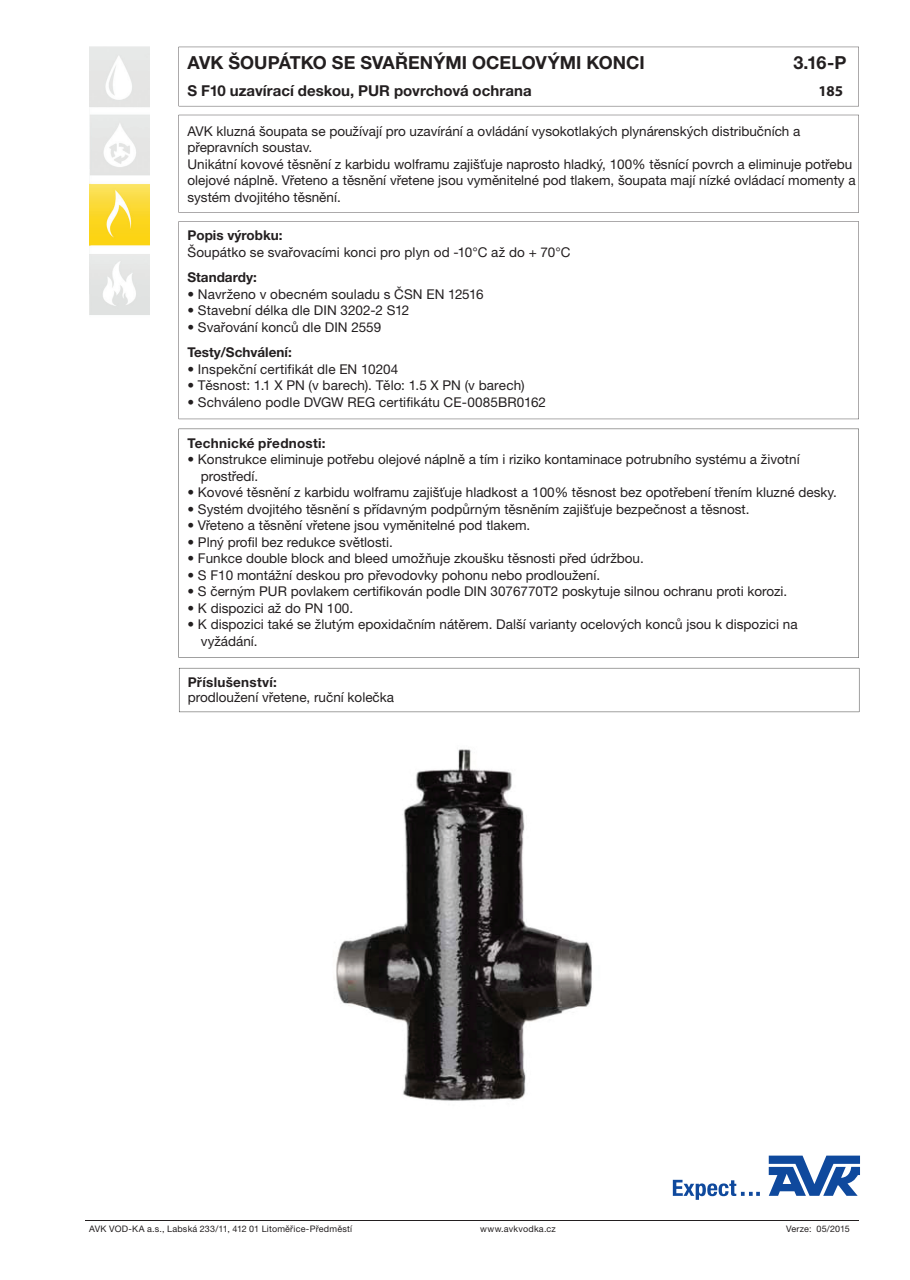
<style>
.page{position:relative;width:910px;height:1280px;background:#fff}
.page>*{position:absolute;margin:0;border:0;box-sizing:border-box;transform-origin:0 0}
.t1{font:700 18px "Helvetica Neue LT Pro";color:#231f20}
.t2{font:700 15px "Helvetica Neue LT Pro";letter-spacing:.005em;color:#231f20}
.t3{font:700 15px "Myriad Pro";color:#231f20}
.t4{font:13.5px/16.5px "Helvetica Neue LT Pro";color:#231f20}
.t5{font:700 13.5px "Helvetica Neue LT Pro";color:#231f20}
.t6{font:700 13.5px "Helvetica Neue LT Pro";letter-spacing:.02em;color:#231f20}
.t7{font:9px "Helvetica Neue LT Pro";letter-spacing:.02em;color:#231f20}
</style>
<div class="page">
<svg style="left:179px;top:221px;width:680px;height:198px"></svg>
<svg style="left:179px;top:429px;width:680px;height:229px"></svg>
<svg style="left:179px;top:47px;width:680px;height:59px"></svg>
<svg style="left:179px;top:115px;width:680px;height:98px"></svg>
<hr style="left:85px;top:1220px;width:774px;height:1px;background:#231f20">
<svg style="left:179px;top:668px;width:680px;height:44px"></svg>
<svg style="left:769px;top:1155px;width:91px;height:41px"></svg>
<svg style="left:673px;top:1180px;width:87px;height:20px"></svg>
<img style="left:336px;top:749px;width:256px;height:352px">
<img style="left:89px;top:47px;width:60px;height:268px">
<h1 class="t1" style="left:187px;top:52px;width:459px">AVK ŠOUPÁTKO SE SVAŘENÝMI OCELOVÝMI KONCI</h1>
<h1 class="t1" style="left:793px;top:52px;width:55px">3.16-P</h1>
<p class="t2" style="left:187px;top:82px;width:346px">S F10 uzavírací deskou, PUR povrchová ochrana</p>
<p class="t3" style="left:818px;top:81px;width:26px">185</p>
<p class="t4" style="left:187px;top:122px;width:670px">AVK kluzná šoupata se používají pro uzavírání a ovládání vysokotlakých plynárenských distribučních a přepravních soustav.<br>Unikátní kovové těsnění z karbidu wolframu zajišťuje naprosto hladký, 100% těsnící povrch a eliminuje potřebu olejové náplně. Vřeteno a těsnění vřetene jsou vyměnitelné pod tlakem, šoupata mají nízké ovládací momenty a systém dvojitého těsnění.</p>
<p class="t5" style="left:187px;top:227px;width:97px">Popis výrobku:</p>
<p class="t4" style="left:187px;top:244px;width:385px">Šoupátko se svařovacími konci pro plyn od -10°C až do + 70°C</p>
<p class="t5" style="left:187px;top:269px;width:71px">Standardy:</p>
<p class="t4" style="left:187px;top:286px;width:298px">• Navrženo v obecném souladu s ČSN EN 12516</p>
<p class="t4" style="left:187px;top:302px;width:223px">• Stavební délka dle DIN 3202-2 S12</p>
<p class="t4" style="left:187px;top:319px;width:195px">• Svařování konců dle DIN 2559</p>
<p class="t5" style="left:187px;top:344px;width:106px">Testy/Schválení:</p>
<p class="t4" style="left:187px;top:361px;width:212px">• Inspekční certifikát dle EN 10204</p>
<p class="t4" style="left:187px;top:377px;width:339px">• Těsnost: 1.1 X PN (v barech). Tělo: 1.5 X PN (v barech)</p>
<p class="t4" style="left:187px;top:394px;width:360px">• Schváleno podle DVGW REG certifikátu CE-0085BR0162</p>
<p class="t6" style="left:187px;top:435px;width:140px">Technické přednosti:</p>
<p class="t4" style="left:201px;top:451px;width:600px;text-indent:-13px">• Konstrukce eliminuje potřebu olejové náplně a tím i riziko kontaminace potrubního systému a životní prostředí.</p>
<p class="t4" style="left:187px;top:484px;width:651px">• Kovové těsnění z karbidu wolframu zajišťuje hladkost a 100% těsnost bez opotřebení třením kluzné desky.</p>
<p class="t4" style="left:187px;top:500px;width:564px">• Systém dvojitého těsnění s přídavným podpůrným těsněním zajišťuje bezpečnost a těsnost.</p>
<p class="t4" style="left:187px;top:517px;width:344px">• Vřeteno a těsnění vřetene jsou vyměnitelné pod tlakem.</p>
<p class="t4" style="left:187px;top:533px;width:207px">• Plný profil bez redukce světlosti.</p>
<p class="t4" style="left:187px;top:550px;width:458px">• Funkce double block and bleed umožňuje zkoušku těsnosti před údržbou.</p>
<p class="t4" style="left:187px;top:566px;width:414px">• S F10 montážní deskou pro převodovky pohonu nebo prodloužení.</p>
<p class="t4" style="left:187px;top:583px;width:601px">• S černým PUR povlakem certifikován podle DIN 3076770T2 poskytuje silnou ochranu proti korozi.</p>
<p class="t4" style="left:187px;top:599px;width:167px">• K dispozici až do PN 100.</p>
<p class="t4" style="left:201px;top:616px;width:598px;text-indent:-13px">• K dispozici také se žlutým epoxidačním nátěrem. Další varianty ocelových konců jsou k dispozici na vyžádání.</p>
<p class="t6" style="left:188px;top:674px;width:91px">Příslušenství:</p>
<p class="t4" style="left:188px;top:689px;width:208px">prodloužení vřetene, ruční kolečka</p>
<p class="t7" style="left:89px;top:1224px;width:264px">AVK VOD-KA a.s., Labská 233/11, 412 01 Litoměřice-Předměstí</p>
<p class="t7" style="left:480px;top:1224px;width:77px">www.avkvodka.cz</p>
<p class="t7" style="left:786px;top:1224px;width:65px">Verze: 05/2015</p>
</div>
